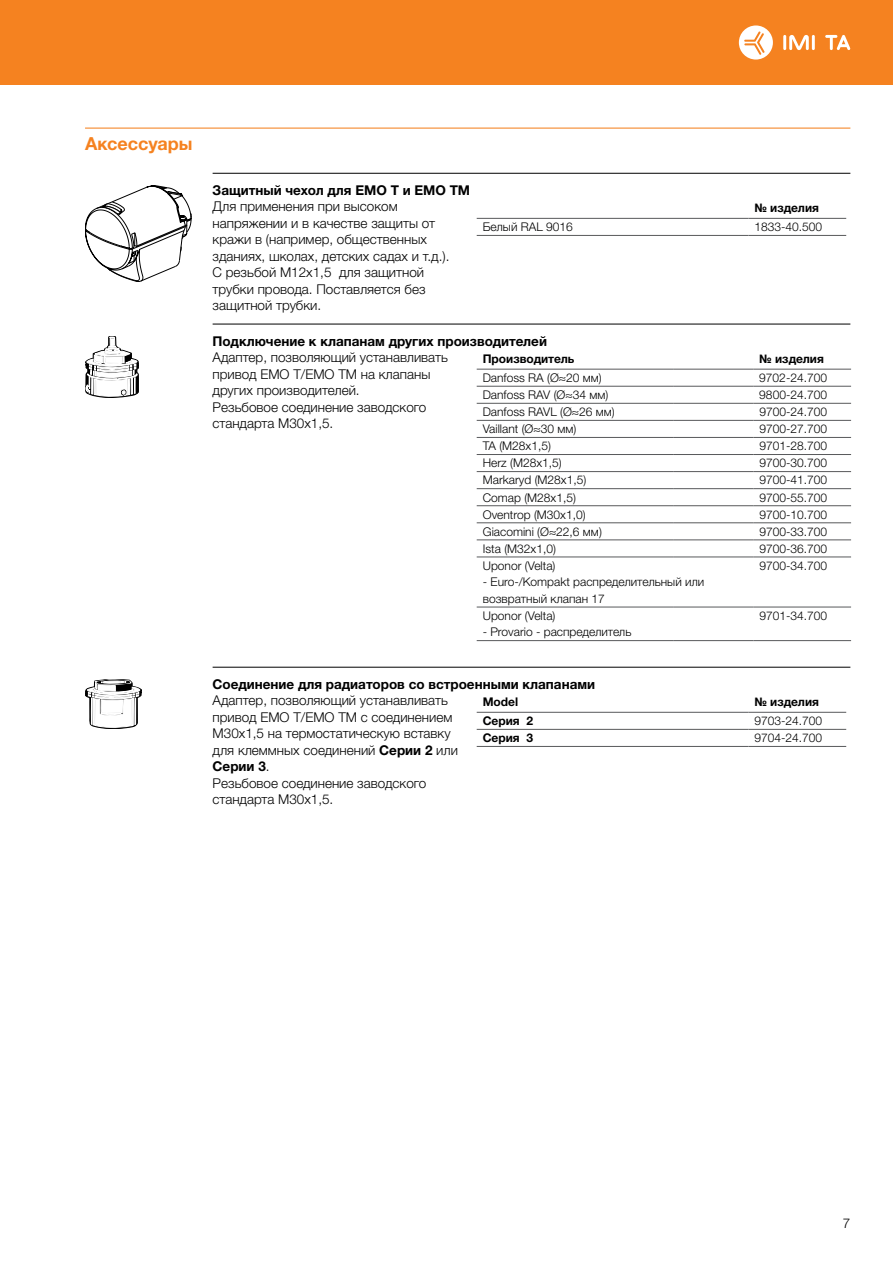
<style>
.page{position:relative;width:893px;height:1263px;background:#fff}
.page>*{position:absolute;margin:0;border:0;box-sizing:border-box;transform-origin:0 0}
.t1{font:700 18px "Helvetica Neue LTW1 G";color:#f58220}
.t2{font:300 13.5px/16.5px "Helvetica Neue LTW1 G";color:#000}
.t3{font:700 13.5px "Helvetica Neue LTW1 G";color:#000}
.t4{font:300 12px/16.5px "Helvetica Neue LTW1 G";color:#000}
.t5{font:700 12px "Helvetica Neue LTW1 G";color:#000}
.s1{font-weight:700}
</style>
<div class="page">
<div style="left:0;top:0;width:893px;height:85px;background:#f58220"></div>
<hr style="left:783px;top:35px;width:3px;height:15px;background:#fff">
<hr style="left:812px;top:35px;width:3px;height:15px;background:#fff">
<svg style="left:789px;top:35px;width:20px;height:15px"></svg>
<svg style="left:825px;top:35px;width:25px;height:15px"></svg>
<svg style="left:739px;top:25px;width:34px;height:35px"></svg>
<hr style="left:85px;top:128px;width:765px;height:1px;background:#f58220">
<hr style="left:213px;top:173px;width:637px;height:1px;background:#000">
<hr style="left:477px;top:218px;width:271px;height:1px;background:#58595b">
<hr style="left:477px;top:235px;width:271px;height:1px;background:#58595b">
<hr style="left:748px;top:218px;width:98px;height:1px;background:#58595b">
<hr style="left:748px;top:235px;width:98px;height:1px;background:#58595b">
<hr style="left:213px;top:324px;width:637px;height:1px;background:#000">
<hr style="left:477px;top:369px;width:196px;height:1px;background:#58595b">
<hr style="left:673px;top:369px;width:80px;height:1px;background:#58595b">
<hr style="left:753px;top:369px;width:98px;height:1px;background:#58595b">
<hr style="left:477px;top:386px;width:196px;height:1px;background:#58595b">
<hr style="left:673px;top:386px;width:80px;height:1px;background:#58595b">
<hr style="left:753px;top:386px;width:98px;height:1px;background:#58595b">
<hr style="left:477px;top:403px;width:196px;height:1px;background:#58595b">
<hr style="left:673px;top:403px;width:80px;height:1px;background:#58595b">
<hr style="left:753px;top:403px;width:98px;height:1px;background:#58595b">
<hr style="left:477px;top:420px;width:196px;height:1px;background:#58595b">
<hr style="left:673px;top:420px;width:80px;height:1px;background:#58595b">
<hr style="left:753px;top:420px;width:98px;height:1px;background:#58595b">
<hr style="left:477px;top:437px;width:196px;height:1px;background:#58595b">
<hr style="left:673px;top:437px;width:80px;height:1px;background:#58595b">
<hr style="left:753px;top:437px;width:98px;height:1px;background:#58595b">
<hr style="left:477px;top:454px;width:196px;height:1px;background:#58595b">
<hr style="left:673px;top:454px;width:80px;height:1px;background:#58595b">
<hr style="left:753px;top:454px;width:98px;height:1px;background:#58595b">
<hr style="left:477px;top:471px;width:196px;height:1px;background:#58595b">
<hr style="left:673px;top:471px;width:80px;height:1px;background:#58595b">
<hr style="left:753px;top:471px;width:98px;height:1px;background:#58595b">
<hr style="left:477px;top:488px;width:196px;height:1px;background:#58595b">
<hr style="left:673px;top:488px;width:80px;height:1px;background:#58595b">
<hr style="left:753px;top:488px;width:98px;height:1px;background:#58595b">
<hr style="left:477px;top:505px;width:196px;height:1px;background:#58595b">
<hr style="left:673px;top:505px;width:80px;height:1px;background:#58595b">
<hr style="left:753px;top:505px;width:98px;height:1px;background:#58595b">
<hr style="left:477px;top:522px;width:196px;height:1px;background:#58595b">
<hr style="left:673px;top:522px;width:80px;height:1px;background:#58595b">
<hr style="left:753px;top:522px;width:98px;height:1px;background:#58595b">
<hr style="left:477px;top:540px;width:196px;height:1px;background:#58595b">
<hr style="left:673px;top:540px;width:80px;height:1px;background:#58595b">
<hr style="left:753px;top:540px;width:98px;height:1px;background:#58595b">
<hr style="left:753px;top:557px;width:98px;height:1px;background:#58595b">
<hr style="left:753px;top:607px;width:98px;height:1px;background:#58595b">
<hr style="left:753px;top:640px;width:98px;height:1px;background:#58595b">
<hr style="left:477px;top:557px;width:196px;height:1px;background:#58595b">
<hr style="left:673px;top:557px;width:80px;height:1px;background:#58595b">
<hr style="left:477px;top:607px;width:196px;height:1px;background:#58595b">
<hr style="left:673px;top:607px;width:80px;height:1px;background:#58595b">
<hr style="left:477px;top:640px;width:196px;height:1px;background:#58595b">
<hr style="left:673px;top:640px;width:80px;height:1px;background:#58595b">
<hr style="left:213px;top:667px;width:637px;height:1px;background:#000">
<hr style="left:477px;top:712px;width:271px;height:1px;background:#58595b">
<hr style="left:748px;top:712px;width:98px;height:1px;background:#58595b">
<hr style="left:477px;top:729px;width:271px;height:1px;background:#58595b">
<hr style="left:477px;top:746px;width:271px;height:1px;background:#58595b">
<hr style="left:748px;top:729px;width:98px;height:1px;background:#58595b">
<hr style="left:748px;top:746px;width:98px;height:1px;background:#58595b">
<svg style="left:85px;top:185px;width:106px;height:97px"></svg>
<svg style="left:85px;top:336px;width:54px;height:61px"></svg>
<svg style="left:85px;top:679px;width:57px;height:50px"></svg>
<h1 class="t1" style="left:85px;top:132px;width:109px">Аксессуары</h1>
<p class="t3" style="left:213px;top:182px;width:259px">Защитный чехол для EMO T и EMO TM</p>
<p class="t2" style="left:213px;top:198px;width:238px">Для применения при высоком напряжении и в качестве защиты от кражи в (например, общественных зданиях, школах, детских садах и т.д.).<br>С резьбой M12x1,5 для защитной трубки провода. Поставляется без защитной трубки.</p>
<p class="t5" style="left:754px;top:200px;width:66px">№ изделия</p>
<p class="t4" style="left:483px;top:219px;width:92px">Белый RAL 9016</p>
<p class="t4" style="left:754px;top:219px;width:69px">1833-40.500</p>
<p class="t3" style="left:213px;top:333px;width:336px">Подключение к клапанам других производителей</p>
<p class="t2" style="left:213px;top:349px;width:237px">Адаптер, позволяющий устанавливать привод ЕМО Т/EMO TM на клапаны других производителей.<br>Резьбовое соединение заводского стандарта M30х1,5.</p>
<p class="t5" style="left:483px;top:351px;width:93px">Производитель</p>
<p class="t5" style="left:759px;top:351px;width:66px">№ изделия</p>
<p class="t4" style="left:483px;top:369px;width:121px">Danfoss RA (Ø≈20 мм)</p>
<p class="t4" style="left:759px;top:369px;width:69px">9702-24.700</p>
<p class="t4" style="left:483px;top:386px;width:127px">Danfoss RAV (Ø≈34 мм)</p>
<p class="t4" style="left:759px;top:386px;width:69px">9800-24.700</p>
<p class="t4" style="left:483px;top:404px;width:134px">Danfoss RAVL (Ø≈26 мм)</p>
<p class="t4" style="left:759px;top:404px;width:69px">9700-24.700</p>
<p class="t4" style="left:483px;top:421px;width:95px">Vaillant (Ø≈30 мм)</p>
<p class="t4" style="left:759px;top:421px;width:69px">9700-27.700</p>
<p class="t4" style="left:483px;top:438px;width:70px">TA (M28x1,5)</p>
<p class="t4" style="left:759px;top:438px;width:69px">9701-28.700</p>
<p class="t4" style="left:483px;top:455px;width:80px">Herz (M28x1,5)</p>
<p class="t4" style="left:759px;top:455px;width:69px">9700-30.700</p>
<p class="t4" style="left:483px;top:472px;width:105px">Markaryd (M28x1,5)</p>
<p class="t4" style="left:759px;top:472px;width:69px">9700-41.700</p>
<p class="t4" style="left:483px;top:489px;width:95px">Comap (M28x1,5)</p>
<p class="t4" style="left:759px;top:489px;width:69px">9700-55.700</p>
<p class="t4" style="left:483px;top:506px;width:104px">Oventrop (M30x1,0)</p>
<p class="t4" style="left:759px;top:506px;width:69px">9700-10.700</p>
<p class="t4" style="left:483px;top:523px;width:121px">Giacomini (Ø≈22,6 мм)</p>
<p class="t4" style="left:759px;top:523px;width:69px">9700-33.700</p>
<p class="t4" style="left:483px;top:540px;width:75px">Ista (M32x1,0)</p>
<p class="t4" style="left:759px;top:540px;width:69px">9700-36.700</p>
<p class="t4" style="left:483px;top:557px;width:74px">Uponor (Velta)</p>
<p class="t4" style="left:483px;top:574px;width:223px">- Euro-/Kompakt распределительный или возвратный клапан 17</p>
<p class="t4" style="left:759px;top:557px;width:69px">9700-34.700</p>
<p class="t4" style="left:483px;top:607px;width:74px">Uponor (Velta)</p>
<p class="t4" style="left:483px;top:624px;width:150px">- Provario - распределитель</p>
<p class="t4" style="left:759px;top:607px;width:69px">9701-34.700</p>
<p class="t3" style="left:213px;top:676px;width:384px">Соединение для радиаторов со встроенными клапанами</p>
<p class="t2" style="left:213px;top:692px;width:247px">Адаптер, позволяющий устанавливать привод ЕМО Т/EMO TM с соединением<br>М30х1,5 на термостатическую вставку для клеммных соединений <span class="s1">Серии 2</span> или<br><span class="s1">Серии 3</span>.<br>Резьбовое соединение заводского стандарта M30х1,5.</p>
<p class="t5" style="left:483px;top:694px;width:37px">Model</p>
<p class="t5" style="left:754px;top:694px;width:66px">№ изделия</p>
<p class="t5" style="left:483px;top:713px;width:52px">Серия 2</p>
<p class="t4" style="left:754px;top:712px;width:69px">9703-24.700</p>
<p class="t5" style="left:483px;top:730px;width:52px">Серия 3</p>
<p class="t4" style="left:754px;top:730px;width:69px">9704-24.700</p>
<p class="t2" style="left:843px;top:1215px;width:9px">7</p>
</div>
